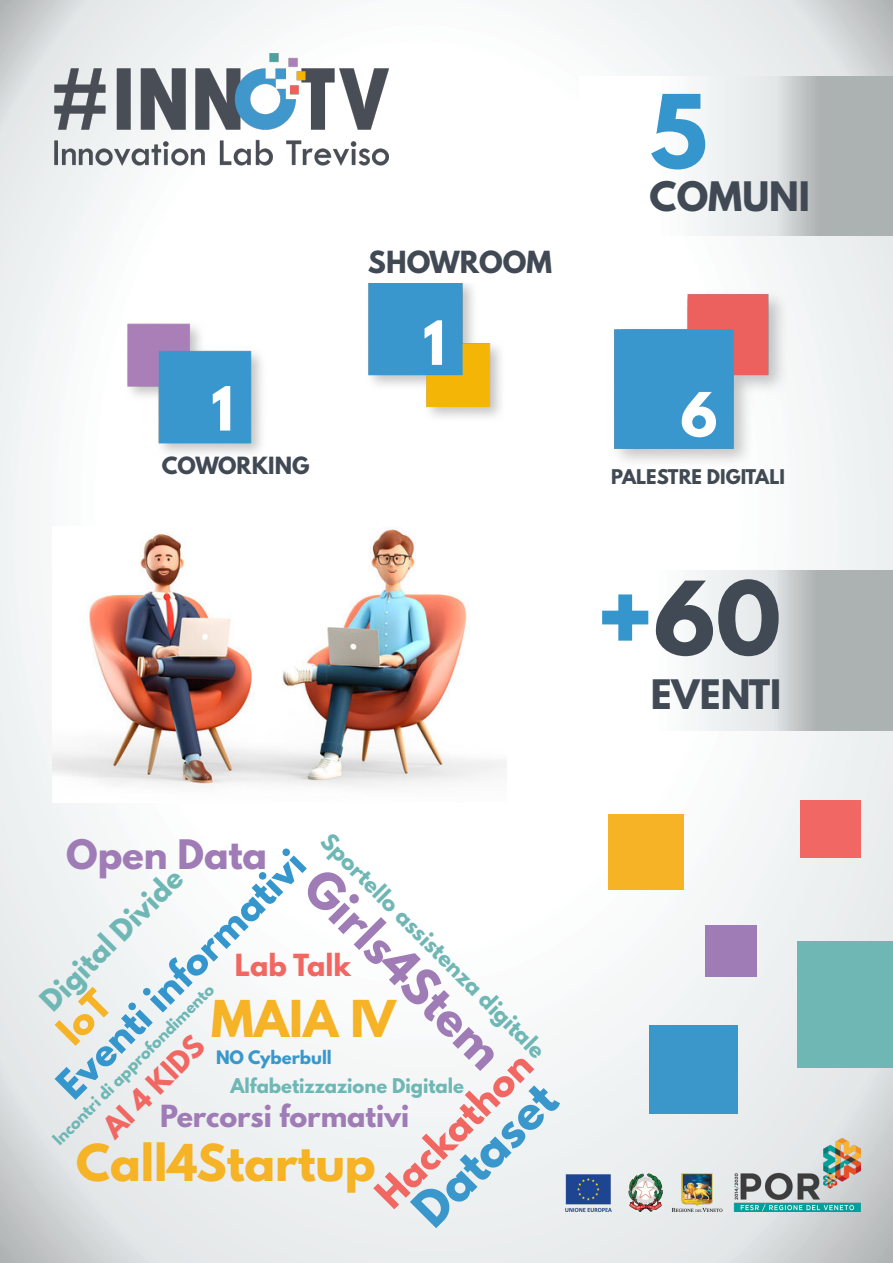
<style>
.page{position:relative;width:893px;height:1263px;background:#fff}
.page>*{position:absolute;margin:0;border:0;box-sizing:border-box;transform-origin:0 0}
.t1{font:700 90px "League Spartan";color:#414a54}
.t2{font:700 90px "League Spartan";color:#3496cc}
.t3{font:700 54px "League Spartan";color:#fff}
.t4{font:700 45px "League Spartan";color:#f5b325}
.t5{font:700 45px "League Spartan";color:#a07cb7}
.t6{font:700 45px "League Spartan";color:#3a97cb}
.t7{font:700 36px "League Spartan";color:#3496cc}
.t8{font:700 36px "League Spartan";color:#414a54}
.t9{font:700 36px "League Spartan";color:#f16762}
.t10{font:700 36px "League Spartan";color:#a07cb7}
.t11{font:700 27px "League Spartan";color:#a07cb7}
.t12{font:700 27px "League Spartan";color:#f16762}
.t13{font:700 27px "League Spartan";color:#6fb7b5}
.t14{font:700 27px "League Spartan";color:#414a54}
.t15{font:700 21px "League Spartan";color:#6fb7b5}
.t16{font:700 21px "League Spartan";color:#414a54}
.t17{font:700 18px "League Spartan";color:#6fb7b5}
.t18{font:700 18px "League Spartan";color:#414a54}
.t19{font:700 16.5px "League Spartan";color:#3a97cb}
.t20{font:700 15px "League Spartan";color:#6fb7b5}
.s1{color:#3496cc}
</style>
<div class="page">
<img style="left:0;top:0;width:893px;height:1263px">
<svg style="left:576px;top:570px;width:317px;height:160px"></svg>
<svg style="left:579px;top:76px;width:314px;height:160px"></svg>
<img style="left:55px;top:53px;width:333px;height:112px">
<div style="left:800px;top:800px;width:61px;height:58px;background:#f16763"></div>
<div style="left:608px;top:814px;width:75px;height:75px;background:#f5b325"></div>
<div style="left:649px;top:1025px;width:89px;height:88px;background:#3b97c9"></div>
<div style="left:797px;top:941px;width:96px;height:127px;background:#6fb7b5"></div>
<div style="left:705px;top:926px;width:52px;height:51px;background:#a07cb7"></div>
<img style="left:102px;top:271px;width:179px;height:191px">
<img style="left:347px;top:283px;width:159px;height:139px">
<img style="left:572px;top:288px;width:227px;height:222px">
<img style="left:53px;top:527px;width:454px;height:275px">
<img style="left:566px;top:1138px;width:295px;height:73px">
<div style="left:55px;top:987px;width:59px;height:59px;background:#eceff0"></div>
<p class="t3" style="left:211px;top:366px;width:24px">1</p>
<p class="t16" style="left:162px;top:449px;width:149px">COWORKING</p>
<p class="t14" style="left:368px;top:241px;width:186px">SHOWROOM</p>
<p class="t3" style="left:423px;top:301px;width:24px">1</p>
<p class="t2" style="left:650px;top:61px;width:59px">5</p>
<p class="t8" style="left:650px;top:169px;width:162px">COMUNI</p>
<p class="t3" style="left:680px;top:372px;width:39px">6</p>
<p class="t18" style="left:611px;top:462px;width:175px">PALESTRE DIGITALI</p>
<p class="t1" style="left:597px;top:548px;width:186px"><span class="s1">+</span>60</p>
<p class="t8" style="left:651px;top:666px;width:132px">EVENTI</p>
<p class="t15" style="left:337px;top:825px;width:308px;rotate:45deg">Sportello assistenza digitale</p>
<p class="t6" style="left:396px;top:1192px;width:180px;rotate:-45deg">Dataset</p>
<p class="t10" style="left:66px;top:827px;width:203px">Open Data</p>
<p class="t7" style="left:44px;top:1071px;width:333px;rotate:-45deg">Eventi informativi</p>
<p class="t5" style="left:338px;top:853px;width:259px;rotate:45deg">Girls4Stem</p>
<p class="t13" style="left:31px;top:990px;width:188px;rotate:-45deg">Digital Divide</p>
<p class="t12" style="left:235px;top:944px;width:118px">Lab Talk</p>
<p class="t20" style="left:47px;top:1133px;width:222px;rotate:-45deg">Incontri di approfondimento</p>
<p class="t4" style="left:211px;top:983px;width:186px">MAIA IV</p>
<p class="t12" style="left:93px;top:1117px;width:131px;rotate:-45deg">AI 4 KIDS</p>
<p class="t19" style="left:216px;top:1044px;width:117px">NO Cyberbull</p>
<p class="t9" style="left:363px;top:1180px;width:203px;rotate:-45deg">Hackathon</p>
<p class="t17" style="left:230px;top:1072px;width:235px">Alfabetizzazione Digitale</p>
<p class="t11" style="left:160px;top:1095px;width:251px">Percorsi formativi</p>
<p class="t4" style="left:76px;top:1127px;width:301px">Call4Startup</p>
</div>
